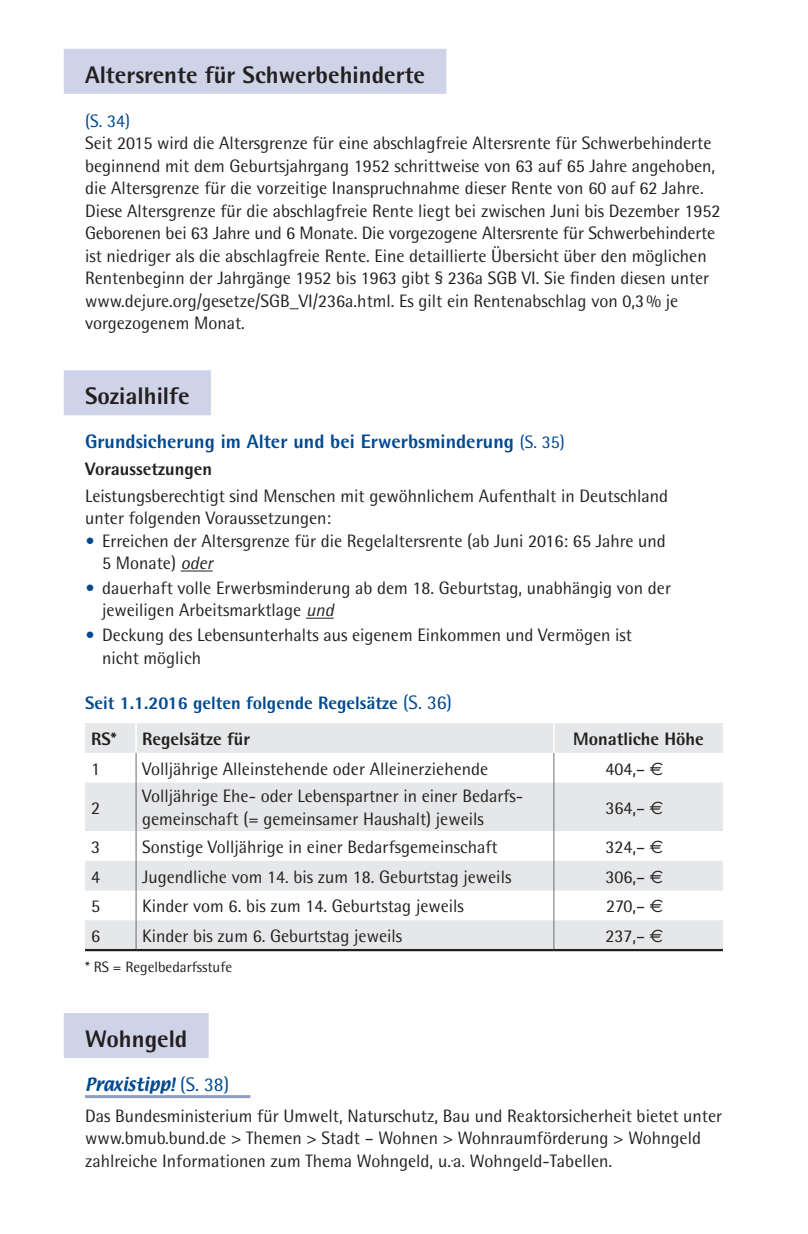
<style>
.page{position:relative;width:808px;height:1234px;background:#fff}
.page>*{position:absolute;margin:0;border:0;box-sizing:border-box;transform-origin:0 0}
.t1{font:800 24px "Rotis Semi Sans";color:#231f20}
.t2{font:800 19.5px "Rotis Semi Sans";color:#014990}
.t3{font:18px/22.5px "Rotis Semi Sans";color:#231f20}
.t4{font:800 18px/36.5px "Rotis Semi Sans";color:#014990}
.t5{font:800 18px "Rotis Semi Sans";color:#231f20}
.t6{font:18px "Rotis Semi Sans";color:#014990}
.t7{font:15.75px "Textile";color:#014990}
.t8{font:15px "Rotis Semi Sans";color:#231f20}
.s1{font-weight:400;font-size:18px}
.s2{font-weight:800;color:#014990}
.s3{font-style:italic}
.s4{font-weight:400;font-size:19.5px}
.s5{color:#231f20}
.s6{font-family:"Euro Sans"}
.s7{font-family:"Rotis Semi Sans";font-size:19.5px}
</style>
<div class="page">
<div style="left:64px;top:49px;width:382px;height:45px;background:#ced3e7"></div>
<div style="left:64px;top:370px;width:147px;height:45px;background:#ced3e7"></div>
<hr style="left:181px;top:570px;width:32px;height:1px;background:#231f20">
<svg style="left:306px;top:617px;width:28px;height:1px"></svg>
<div style="left:64px;top:1012px;width:145px;height:45px;background:#ced3e7"></div>
<hr style="left:85px;top:1094px;width:165px;height:3px;background:#8e9ec8">
<svg style="left:85px;top:723px;width:638px;height:225px;fill:#e6e7e9"></svg>
<hr style="left:135px;top:723px;width:2px;height:29px;background:#fff">
<hr style="left:553px;top:723px;width:2px;height:29px;background:#fff">
<hr style="left:136px;top:752px;width:1px;height:30px;background:#6c6d70">
<hr style="left:553px;top:752px;width:1px;height:30px;background:#6c6d70">
<hr style="left:136px;top:782px;width:1px;height:48px;background:#6c6d70">
<hr style="left:553px;top:782px;width:1px;height:48px;background:#6c6d70">
<hr style="left:136px;top:830px;width:1px;height:30px;background:#6c6d70">
<hr style="left:553px;top:830px;width:1px;height:30px;background:#6c6d70">
<hr style="left:136px;top:860px;width:1px;height:30px;background:#6c6d70">
<hr style="left:553px;top:860px;width:1px;height:30px;background:#6c6d70">
<hr style="left:136px;top:890px;width:1px;height:30px;background:#6c6d70">
<hr style="left:553px;top:890px;width:1px;height:30px;background:#6c6d70">
<svg style="left:136px;top:920px;width:1px;height:28px"></svg>
<svg style="left:553px;top:920px;width:1px;height:28px"></svg>
<hr style="left:85px;top:948px;width:51px;height:3px;background:#231f20">
<hr style="left:136px;top:948px;width:418px;height:3px;background:#231f20">
<hr style="left:554px;top:948px;width:169px;height:3px;background:#231f20">
<h1 class="t1" style="left:85px;top:59px;width:342px">Altersrente für Schwerbehinderte</h1>
<p class="t6" style="left:85px;top:110px;width:47px">(S. 34)</p>
<p class="t3" style="left:85px;top:132px;width:637px">Seit 2015 wird die Altersgrenze für eine abschlagfreie Altersrente für Schwerbehinderte beginnend mit dem Geburtsjahrgang 1952 schrittweise von 63 auf 65 Jahre angehoben, die Altersgrenze für die vorzeitige Inanspruchnahme dieser Rente von 60 auf 62 Jahre.<br>Diese Altersgrenze für die abschlagfreie Rente liegt bei zwischen Juni bis Dezember 1952<br>Geborenen bei 63 Jahre und 6 Monate. Die vorgezogene Altersrente für Schwerbehinderte ist niedriger als die abschlagfreie Rente. Eine detaillierte Übersicht über den möglichen Rentenbeginn der Jahrgänge 1952 bis 1963 gibt § 236a SGB VI. Sie finden diesen unter www.dejure.org/gesetze/SGB_VI/236a.html. Es gilt ein Rentenabschlag von 0,3% je vorgezogenem Monat.</p>
<h1 class="t1" style="left:85px;top:381px;width:106px">Sozialhilfe</h1>
<p class="t2" style="left:85px;top:429px;width:481px">Grundsicherung im Alter und bei Erwerbsminderung <span class="s1">(S. 35)</span></p>
<p class="t5" style="left:85px;top:457px;width:129px">Voraussetzungen</p>
<p class="t3" style="left:85px;top:484px;width:584px">Leistungsberechtigt sind Menschen mit gewöhnlichem Aufenthalt in Deutschland unter folgenden Voraussetzungen:</p>
<p class="t3" style="left:102px;top:529px;width:565px;text-indent:-17px"><span class="s2">•</span> Erreichen der Altersgrenze für die Regelaltersrente (ab Juni 2016: 65 Jahre und<br>5 Monate) <span class="s3">oder</span></p>
<p class="t3" style="left:102px;top:576px;width:570px;text-indent:-17px"><span class="s2">•</span> dauerhaft volle Erwerbsminderung ab dem 18. Geburtstag, unabhängig von der jeweiligen Arbeitsmarktlage <span class="s3">und</span></p>
<p class="t3" style="left:102px;top:623px;width:531px;text-indent:-17px"><span class="s2">•</span> Deckung des Lebensunterhalts aus eigenem Einkommen und Vermögen ist nicht möglich</p>
<p class="t4" style="left:91px;top:683px;width:362px;text-indent:-6px">Seit 1.1.2016 gelten folgende Regelsätze <span class="s4">(S. 36)<br></span><span class="s5">RS*</span></p>
<p class="t5" style="left:142px;top:727px;width:110px">Regelsätze für</p>
<p class="t5" style="left:573px;top:727px;width:132px">Monatliche Höhe</p>
<p class="t3" style="left:91px;top:757px;width:11px">1</p>
<p class="t3" style="left:142px;top:757px;width:348px">Volljährige Alleinstehende oder Alleinerziehende</p>
<p class="t3" style="left:605px;top:757px;width:59px">404,– <span class="s6">E</span></p>
<p class="t3" style="left:91px;top:796px;width:11px">2</p>
<p class="t3" style="left:142px;top:784px;width:381px">Volljährige Ehe- oder Lebenspartner in einer Bedarfs&shy;gemeinschaft (= gemeinsamer Haushalt) jeweils</p>
<p class="t3" style="left:605px;top:796px;width:59px">364,– <span class="s6">E</span></p>
<p class="t3" style="left:91px;top:835px;width:11px">3</p>
<p class="t3" style="left:142px;top:835px;width:357px">Sonstige Volljährige in einer Bedarfsgemeinschaft</p>
<p class="t3" style="left:605px;top:835px;width:59px">324,– <span class="s6">E</span></p>
<p class="t3" style="left:91px;top:864px;width:11px">4</p>
<p class="t3" style="left:142px;top:864px;width:371px">Jugendliche vom 14. bis zum 18. Geburtstag jeweils</p>
<p class="t3" style="left:605px;top:864px;width:59px">306,– <span class="s6">E</span></p>
<p class="t3" style="left:91px;top:894px;width:11px">5</p>
<p class="t3" style="left:142px;top:894px;width:323px">Kinder vom 6. bis zum 14. Geburtstag jeweils</p>
<p class="t3" style="left:606px;top:894px;width:59px">270,– <span class="s6">E</span></p>
<p class="t3" style="left:91px;top:924px;width:11px">6</p>
<p class="t3" style="left:142px;top:924px;width:261px">Kinder bis zum 6. Geburtstag jeweils</p>
<p class="t3" style="left:605px;top:924px;width:59px">237,– <span class="s6">E</span></p>
<p class="t8" style="left:85px;top:957px;width:149px">* RS = Regelbedarfsstufe</p>
<h1 class="t1" style="left:85px;top:1023px;width:104px">Wohngeld</h1>
<p class="t7" style="left:85px;top:1073px;width:146px">Praxistipp! <span class="s7">(S. 38)</span></p>
<p class="t3" style="left:85px;top:1104px;width:639px">Das Bundesministerium für Umwelt, Naturschutz, Bau und Reaktorsicherheit bietet unter www.bmub.bund.de &gt; Themen &gt; Stadt – Wohnen &gt; Wohnraumförderung &gt; Wohngeld zahlreiche Informationen zum Thema Wohngeld, u. a. Wohngeld-Tabellen.</p>
</div>
